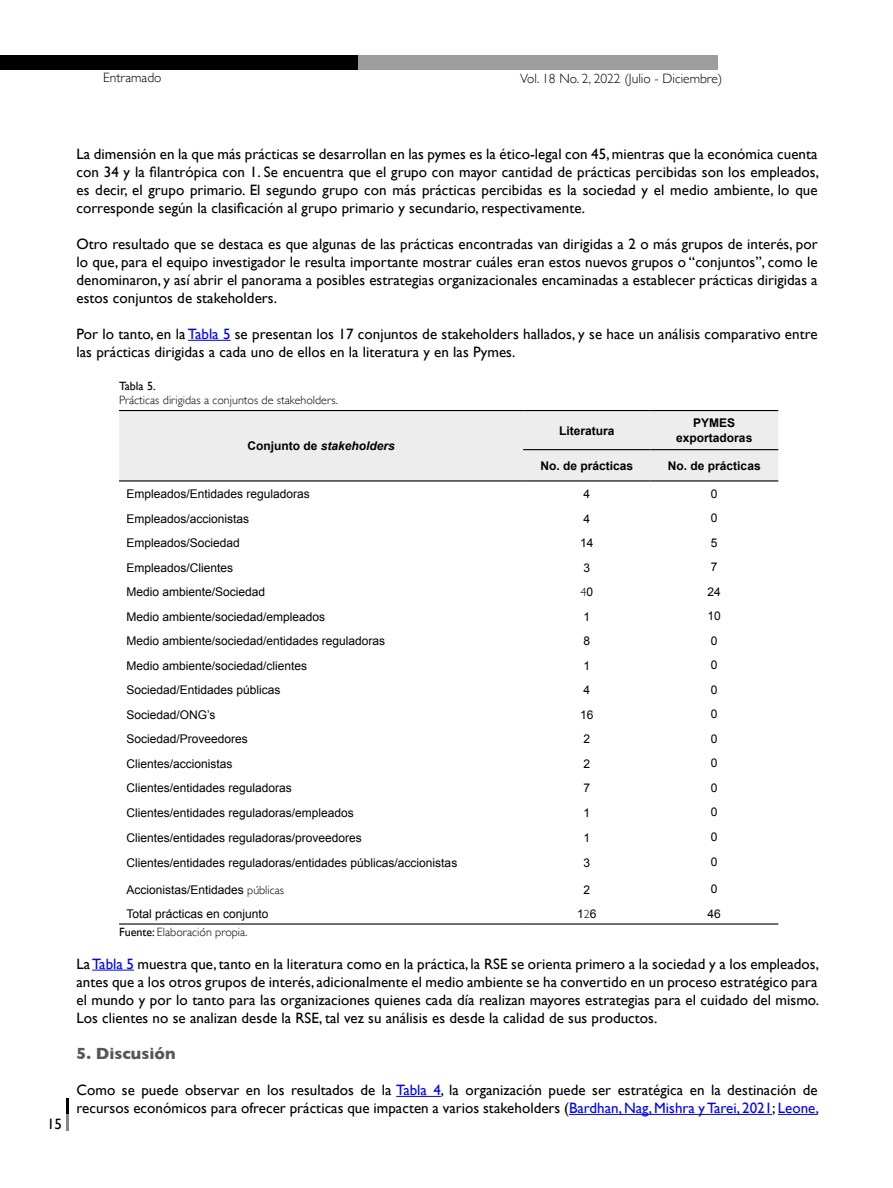
<style>
.page{position:relative;width:893px;height:1188px;background:#fff}
.page>*{position:absolute;margin:0;border:0;box-sizing:border-box;transform-origin:0 0}
.t1{font:700 16.5px "Gill Sans";color:#575756}
.t2{font:15px/18px "Gill Sans";letter-spacing:.005em;color:#000;text-align:justify}
.t3{font:300 13.5px "Gill Sans";color:#000}
.t4{font:12px "Arial";color:#000}
.t5{font:300 12px "Gill Sans";color:#000}
.t6{font:700 12px/14.4px "Arial";color:#000;text-align:center}
.t7{font:italic 700 12px "Arial";color:#000}
.t8{font:12px "Gill Sans";color:#000}
.s1{color:#00f}
.s2{font-style:normal}
.s3{font-family:"Arial";font-weight:400}
.s4{font-family:"Gill Sans";font-weight:300}
.s5{font-weight:400}
</style>
<div class="page">
<svg style="left:66px;top:1099px;width:2px;height:31px"></svg>
<div style="left:358px;top:55px;width:360px;height:15px;background:#9d9d9c"></div>
<div style="left:0;top:55px;width:358px;height:15px;background:#000"></div>
<hr style="left:188px;top:340px;width:42px;height:1px;background:#00f">
<hr style="left:92px;top:970px;width:42px;height:1px;background:#00f">
<hr style="left:396px;top:1096px;width:45px;height:1px;background:#00f">
<hr style="left:569px;top:1114px;width:203px;height:1px;background:#00f">
<hr style="left:778px;top:1114px;width:39px;height:1px;background:#00f">
<div style="left:119px;top:411px;width:659px;height:69px;background:#ededed"></div>
<hr style="left:119px;top:923px;width:404px;height:2px;background:#000">
<hr style="left:523px;top:923px;width:127px;height:2px;background:#000">
<hr style="left:650px;top:923px;width:128px;height:2px;background:#000">
<hr style="left:119px;top:410px;width:404px;height:1px;background:#000">
<hr style="left:119px;top:480px;width:404px;height:2px;background:#000">
<hr style="left:523px;top:410px;width:127px;height:1px;background:#000">
<hr style="left:650px;top:410px;width:128px;height:1px;background:#000">
<hr style="left:523px;top:449px;width:127px;height:1px;background:#000">
<hr style="left:650px;top:449px;width:128px;height:1px;background:#000">
<hr style="left:523px;top:480px;width:127px;height:2px;background:#000">
<hr style="left:650px;top:480px;width:128px;height:2px;background:#000">
<p class="t3" style="left:103px;top:67px;width:60px">Entramado</p>
<p class="t3" style="left:520px;top:68px;width:204px">Vol. 18 No. 2, 2022 (Julio - Diciembre)</p>
<p class="t2" style="left:47px;top:1115px;width:16px">15</p>
<p class="t2" style="left:39px;top:1116px;width:24px">196</p>
<p class="t2" style="left:77px;top:145px;width:744px">La dimensión en la que más prácticas se desarrollan en las pymes es la ético-legal con 45, mientras que la económica cuenta con 34 y la filantrópica con 1. Se encuentra que el grupo con mayor cantidad de prácticas percibidas son los empleados, es decir, el grupo primario. El segundo grupo con más prácticas percibidas es la sociedad y el medio ambiente, lo que corresponde según la clasificación al grupo primario y secundario, respectivamente.</p>
<p class="t2" style="left:77px;top:235px;width:743px">Otro resultado que se destaca es que algunas de las prácticas encontradas van dirigidas a 2 o más grupos de interés, por lo que, para el equipo investigador le resulta importante mostrar cuáles eran estos nuevos grupos o “conjuntos”, como le denominaron, y así abrir el panorama a posibles estrategias organizacionales encaminadas a establecer prácticas dirigidas a estos conjuntos de stakeholders.</p>
<p class="t2" style="left:77px;top:325px;width:743px">Por lo tanto, en la <span class="s1">Tabla 5</span> se presentan los 17 conjuntos de stakeholders hallados, y se hace un análisis comparativo entre las prácticas dirigidas a cada uno de ellos en la literatura y en las Pymes.</p>
<p class="t8" style="left:119px;top:378px;width:38px">Tabla 5.</p>
<p class="t5" style="left:119px;top:391px;width:220px">Prácticas dirigidas a conjuntos de stakeholders.</p>
<p class="t7" style="left:247px;top:438px;width:149px"><span class="s2">Conjunto de</span> stakeholders</p>
<p class="t6" style="left:559px;top:424px;width:57px">Literatura</p>
<p class="t6" style="left:676px;top:416px;width:78px">PYMES exportadoras</p>
<p class="t6" style="left:540px;top:459px;width:94px">No. de prácticas</p>
<p class="t6" style="left:668px;top:459px;width:94px">No. de prácticas</p>
<p class="t4" style="left:126px;top:486px;width:185px">Empleados/Entidades reguladoras</p>
<p class="t4" style="left:583px;top:486px;width:8px">4</p>
<p class="t4" style="left:711px;top:486px;width:8px">0</p>
<p class="t4" style="left:126px;top:511px;width:124px">Empleados/accionistas</p>
<p class="t4" style="left:583px;top:511px;width:8px">4</p>
<p class="t4" style="left:711px;top:510px;width:8px">0</p>
<p class="t4" style="left:126px;top:535px;width:115px">Empleados/Sociedad</p>
<p class="t4" style="left:580px;top:535px;width:15px">14</p>
<p class="t4" style="left:711px;top:535px;width:8px">5</p>
<p class="t4" style="left:126px;top:560px;width:108px">Empleados/Clientes</p>
<p class="t4" style="left:583px;top:560px;width:8px">3</p>
<p class="t4" style="left:711px;top:559px;width:8px">7</p>
<p class="t4" style="left:126px;top:584px;width:140px">Medio ambiente/Sociedad</p>
<p class="t5" style="left:580px;top:583px;width:14px">4<span class="s3">0</span></p>
<p class="t4" style="left:708px;top:584px;width:15px">24</p>
<p class="t4" style="left:126px;top:609px;width:200px">Medio ambiente/sociedad/empleados</p>
<p class="t4" style="left:583px;top:609px;width:8px">1</p>
<p class="t4" style="left:708px;top:608px;width:15px">10</p>
<p class="t4" style="left:126px;top:633px;width:260px">Medio ambiente/sociedad/entidades reguladoras</p>
<p class="t4" style="left:583px;top:633px;width:8px">8</p>
<p class="t4" style="left:711px;top:633px;width:8px">0</p>
<p class="t4" style="left:126px;top:658px;width:182px">Medio ambiente/sociedad/clientes</p>
<p class="t4" style="left:583px;top:658px;width:8px">1</p>
<p class="t4" style="left:711px;top:657px;width:8px">0</p>
<p class="t4" style="left:126px;top:682px;width:156px">Sociedad/Entidades públicas</p>
<p class="t4" style="left:583px;top:682px;width:8px">4</p>
<p class="t4" style="left:711px;top:682px;width:8px">0</p>
<p class="t4" style="left:126px;top:707px;width:91px">Sociedad/ONG’s</p>
<p class="t4" style="left:580px;top:707px;width:15px">16</p>
<p class="t4" style="left:711px;top:706px;width:8px">0</p>
<p class="t4" style="left:126px;top:731px;width:123px">Sociedad/Proveedores</p>
<p class="t4" style="left:583px;top:731px;width:8px">2</p>
<p class="t4" style="left:711px;top:731px;width:8px">0</p>
<p class="t4" style="left:126px;top:756px;width:108px">Clientes/accionistas</p>
<p class="t4" style="left:583px;top:756px;width:8px">2</p>
<p class="t4" style="left:711px;top:755px;width:8px">0</p>
<p class="t4" style="left:126px;top:780px;width:167px">Clientes/entidades reguladoras</p>
<p class="t4" style="left:583px;top:780px;width:8px">7</p>
<p class="t4" style="left:711px;top:780px;width:8px">0</p>
<p class="t4" style="left:126px;top:805px;width:229px">Clientes/entidades reguladoras/empleados</p>
<p class="t4" style="left:583px;top:805px;width:8px">1</p>
<p class="t4" style="left:711px;top:804px;width:8px">0</p>
<p class="t4" style="left:126px;top:829px;width:237px">Clientes/entidades reguladoras/proveedores</p>
<p class="t4" style="left:583px;top:829px;width:8px">1</p>
<p class="t4" style="left:711px;top:829px;width:8px">0</p>
<p class="t4" style="left:126px;top:855px;width:332px">Clientes/entidades reguladoras/entidades públicas/accionistas</p>
<p class="t4" style="left:583px;top:855px;width:8px">3</p>
<p class="t4" style="left:711px;top:854px;width:8px">0</p>
<p class="t4" style="left:126px;top:882px;width:159px">Accionistas/Entidades <span class="s4">públicas</span></p>
<p class="t4" style="left:583px;top:882px;width:8px">2</p>
<p class="t4" style="left:711px;top:881px;width:8px">0</p>
<p class="t4" style="left:126px;top:906px;width:144px">Total prácticas en conjunto</p>
<p class="t4" style="left:577px;top:906px;width:21px">1<span class="s4">2</span>6</p>
<p class="t4" style="left:708px;top:906px;width:15px">46</p>
<p class="t5" style="left:119px;top:923px;width:130px"><span class="s5">Fuente:</span> Elaboración propia.</p>
<p class="t2" style="left:77px;top:955px;width:744px">La <span class="s1">Tabla 5</span> muestra que, tanto en la literatura como en la práctica, la RSE se orienta primero a la sociedad y a los empleados, antes que a los otros grupos de interés, adicionalmente el medio ambiente se ha convertido en un proceso estratégico para el mundo y por lo tanto para las organizaciones quienes cada día realizan mayores estrategias para el cuidado del mismo.<br>Los clientes no se analizan desde la RSE, tal vez su análisis es desde la calidad de sus productos.</p>
<p class="t1" style="left:77px;top:1041px;width:100px">5. Discusión</p>
<p class="t2" style="left:77px;top:1081px;width:744px">Como se puede observar en los resultados de la <span class="s1">Tabla 4</span>, la organización puede ser estratégica en la destinación de recursos económicos para ofrecer prácticas que impacten a varios stakeholders (<span class="s1">Bardhan, Nag, Mishra y Tarei, 2021</span>; <span class="s1">Leone,</span></p>
</div>
